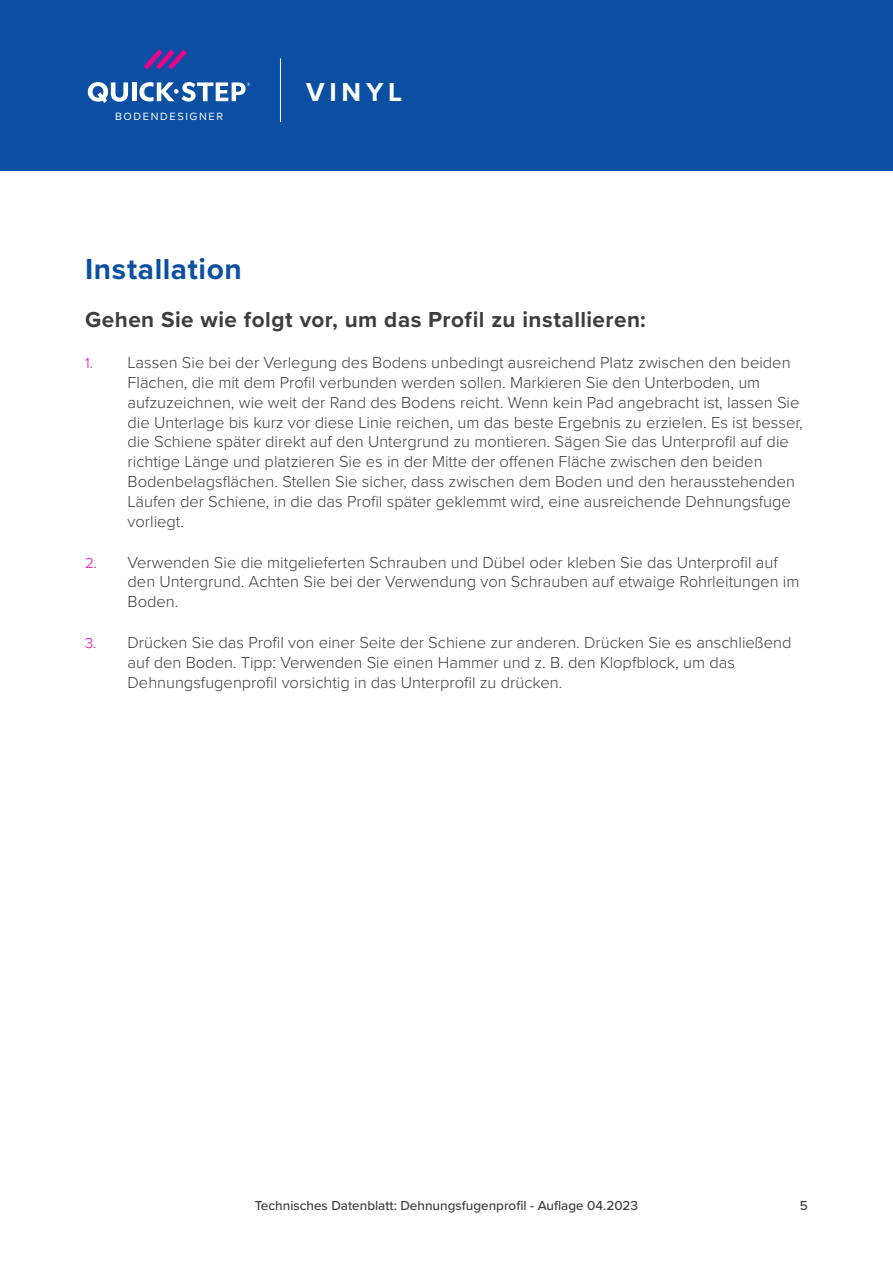
<style>
.page{position:relative;width:893px;height:1263px;background:#fff}
.page>*{position:absolute;margin:0;border:0;box-sizing:border-box;transform-origin:0 0}
.t1{font:700 30px "Proxima Nova";letter-spacing:.02em;color:#0a4fa2}
.Range{font:700 27px "Proxima Nova";letter-spacing:.175em;color:#fff}
.t2{font:700 22.5px "Proxima Nova";letter-spacing:.02em;color:#3e3e3f}
.t3{font:300 16.5px/19.8px "Proxima Nova";color:#3e3e3f}
.t4{font:500 13.5px "Proxima Nova";color:#3e3e3f}
.FloorDesigners{font:10.95px "Proxima Nova";letter-spacing:.15em;color:#fff}
.s1{font-size:15px;color:#ed028c}
</style>
<div class="page">
<div style="left:0;top:0;width:893px;height:170px;background:#0a4fa2"></div>
<hr style="left:280px;top:58px;width:1px;height:64px;background:#fff">
<svg style="left:144px;top:49px;width:43px;height:21px"></svg>
<svg style="left:88px;top:82px;width:40px;height:21px"></svg>
<hr style="left:132px;top:82px;width:4px;height:19px;background:#fff">
<svg style="left:139px;top:82px;width:111px;height:20px"></svg>
<p class="FloorDesigners" style="left:115px;top:108px;width:109px">BODENDESIGNER</p>
<p class="Range" style="left:306px;top:72px;width:98px">VINYL</p>
<p class="t1" style="left:85px;top:246px;width:158px">Installation</p>
<p class="t2" style="left:85px;top:303px;width:562px">Gehen Sie wie folgt vor, um das Profil zu installieren:</p>
<p class="t3" style="left:128px;top:352px;width:677px;text-indent:-43px"><span class="s1">1.</span> Lassen Sie bei der Verlegung des Bodens unbedingt ausreichend Platz zwischen den beiden Flächen, die mit dem Profil verbunden werden sollen. Markieren Sie den Unterboden, um aufzuzeichnen, wie weit der Rand des Bodens reicht. Wenn kein Pad angebracht ist, lassen Sie die Unterlage bis kurz vor diese Linie reichen, um das beste Ergebnis zu erzielen. Es ist besser, die Schiene später direkt auf den Untergrund zu montieren. Sägen Sie das Unterprofil auf die richtige Länge und platzieren Sie es in der Mitte der offenen Fläche zwischen den beiden Bodenbelagsflächen. Stellen Sie sicher, dass zwischen dem Boden und den herausstehenden Läufen der Schiene, in die das Profil später geklemmt wird, eine ausreichende Dehnungsfuge vorliegt.</p>
<p class="t3" style="left:128px;top:551px;width:673px;text-indent:-43px"><span class="s1">2.</span> Verwenden Sie die mitgelieferten Schrauben und Dübel oder kleben Sie das Unterprofil auf den Untergrund. Achten Sie bei der Verwendung von Schrauben auf etwaige Rohrleitungen im<br>Boden.</p>
<p class="t3" style="left:128px;top:632px;width:665px;text-indent:-43px"><span class="s1">3.</span> Drücken Sie das Profil von einer Seite der Schiene zur anderen. Drücken Sie es anschließend auf den Boden. Tipp: Verwenden Sie einen Hammer und z. B. den Klopfblock, um das<br>Dehnungsfugenprofil vorsichtig in das Unterprofil zu drücken.</p>
<p class="t4" style="left:255px;top:1195px;width:385px">Technisches Datenblatt: Dehnungsfugenprofi - Auflage 04.2023</p>
<p class="t4" style="left:800px;top:1195px;width:10px">5</p>
</div>
